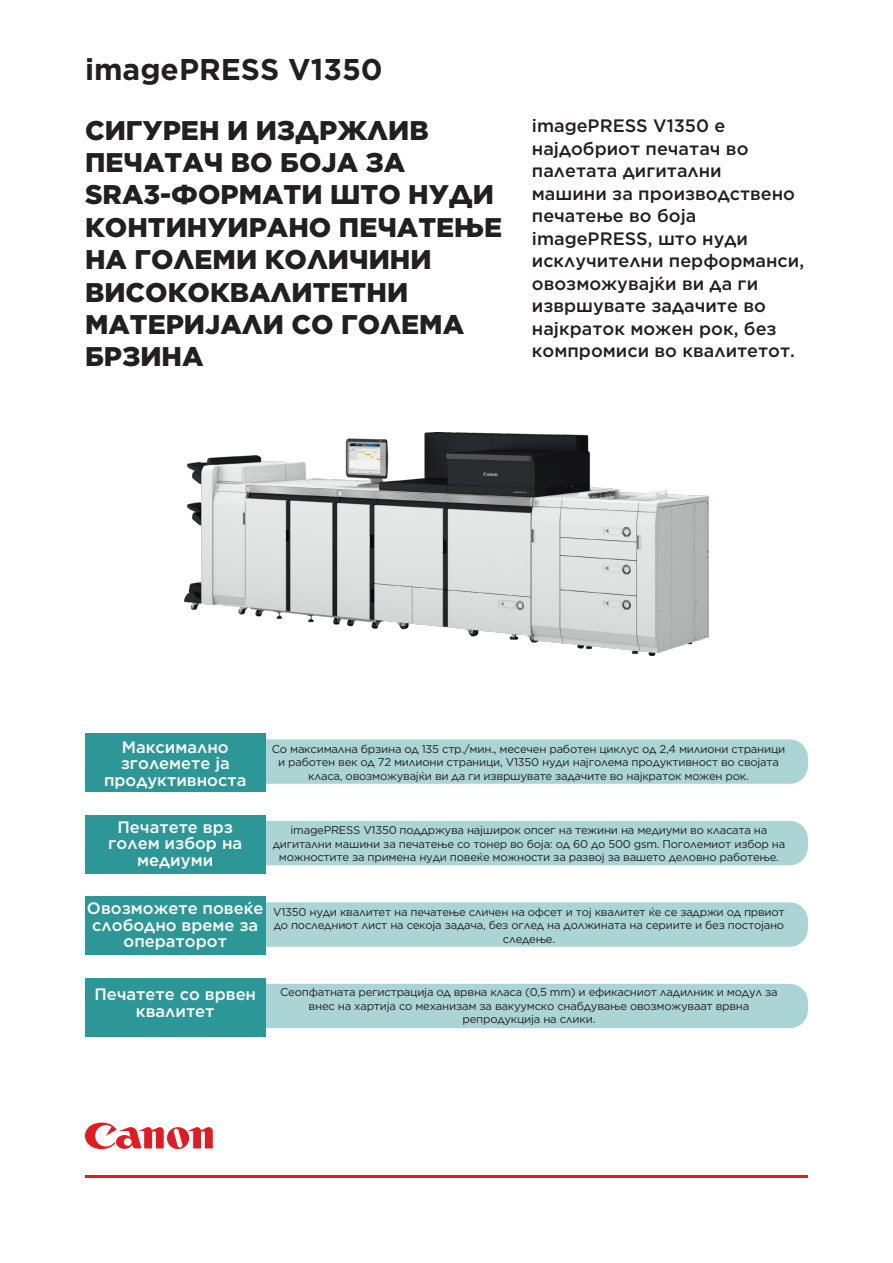
<style>
.page{position:relative;width:893px;height:1263px;background:#fff}
.page>*{position:absolute;margin:0;border:0;box-sizing:border-box;transform-origin:0 0}
.COVER_HEADER_SMALL{font:700 30px "Gotham";color:#231f20}
.COVER_HEADER_MEDIUM{font:900 27px/32.4px "Gotham";color:#231f20}
.INTRO{font:500 18px/22.5px "Gotham";color:#231f20}
.t1{font:500 16.5px/16.5px "Gotham";color:#fff;text-align:center}
.t2{font:11.25px/13.5px "Gotham";letter-spacing:-.02em;color:#231f20;text-align:center}
</style>
<div class="page">
<svg style="left:85px;top:1122px;width:128px;height:28px"></svg>
<hr style="left:85px;top:1175px;width:723px;height:3px;background:#e21a21">
<img style="left:185px;top:433px;width:523px;height:223px">
<div style="left:249px;top:739px;width:559px;height:45px;background:#abd5d5;border-radius:18px"></div>
<div style="left:85px;top:733px;width:180px;height:59px;background:#2d9697"></div>
<div style="left:250px;top:821px;width:558px;height:44px;background:#abd5d5;border-radius:18px"></div>
<div style="left:85px;top:815px;width:180px;height:59px;background:#2d9697"></div>
<div style="left:250px;top:902px;width:558px;height:45px;background:#abd5d5;border-radius:18px"></div>
<div style="left:85px;top:896px;width:180px;height:59px;background:#2d9697"></div>
<div style="left:250px;top:984px;width:558px;height:44px;background:#abd5d5;border-radius:18px"></div>
<div style="left:85px;top:977px;width:180px;height:59px;background:#2d9697"></div>
<p class="COVER_HEADER_SMALL" style="left:85px;top:49px;width:299px">imagePRESS V1350</p>
<p class="COVER_HEADER_MEDIUM" style="left:85px;top:114px;width:419px">СИГУРЕН И ИЗДРЖЛИВ<br>ПЕЧАТАЧ ВО БОЈА ЗА<br>SRA3-ФОРМАТИ ШТО НУДИ<br>КОНТИНУИРАНО ПЕЧАТЕЊЕ<br>НА ГОЛЕМИ КОЛИЧИНИ<br>ВИСОКОКВАЛИТЕТНИ<br>МАТЕРИЈАЛИ СО ГОЛЕМА<br>БРЗИНА</p>
<p class="INTRO" style="left:532px;top:115px;width:274px">imagePRESS V1350 е најдобриот печатач во палетата дигитални<br>машини за производствено печатење во боја imagePRESS, што нуди исклучителни перформанси, овозможувајќи ви да ги извршувате задачите во најкраток можен рок, без компромиси во квалитетот.</p>
<p class="t1" style="left:104px;top:738px;width:144px">Максимално зголемете ја продуктивноста</p>
<p class="t1" style="left:108px;top:818px;width:135px">Печатете врз голем избор на медиуми</p>
<p class="t2" style="left:272px;top:742px;width:515px">Со максимална брзина од 135 стр./мин., месечен работен циклус од 2,4 милиони страници и работен век од 72 милиони страници, V1350 нуди најголема продуктивност во својата класа, овозможувајќи ви да ги извршувате задачите во најкраток можен рок.</p>
<p class="t2" style="left:273px;top:823px;width:514px">imagePRESS V1350 поддржува најширок опсег на тежини на медиуми во класата на дигитални машини за печатење со тонер во боја: од 60 до 500 gsm. Поголемиот избор на можностите за примена нуди повеќе можности за развој за вашето деловно работење.</p>
<p class="t1" style="left:87px;top:900px;width:178px">Овозможете повеќе слободно време за операторот</p>
<p class="t2" style="left:273px;top:904px;width:513px">V1350 нуди квалитет на печатење сличен на офсет и тој квалитет ќе се задржи од првиот до последниот лист на секоја задача, без оглед на должината на сериите и без постојано следење.</p>
<p class="t1" style="left:94px;top:986px;width:163px">Печатете со врвен квалитет</p>
<p class="t2" style="left:280px;top:985px;width:499px">Сеопфатната регистрација од врвна класа (0,5 mm) и ефикасниот ладилник и модул за внес на хартија со механизам за вакуумско снабдување овозможуваат врвна репродукција на слики.</p>
</div>
